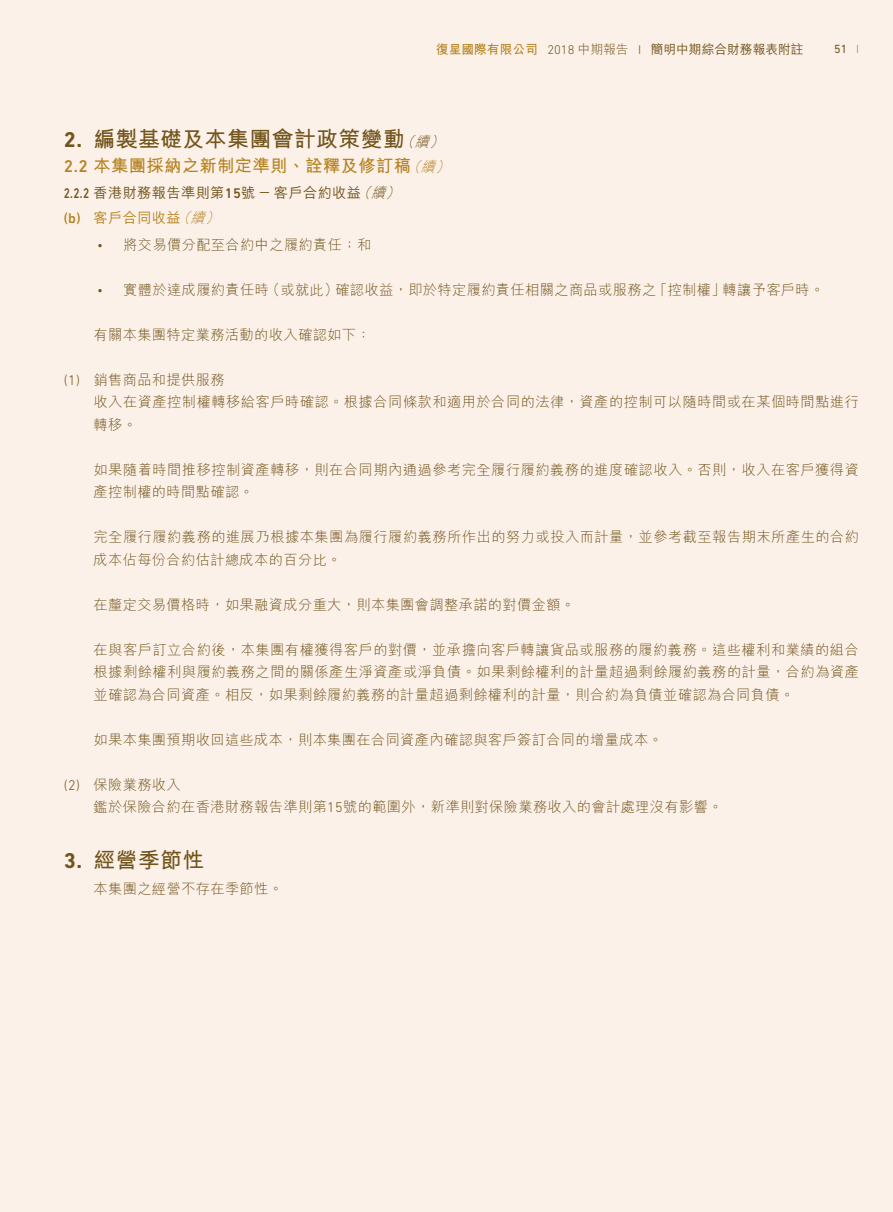
<style>
.page{position:relative;width:893px;height:1212px;background:#fcf1e9}
.page>*{position:absolute;margin:0;border:0;box-sizing:border-box;transform-origin:0 0}
.t1{font:700 21.75px "M Hei HK";letter-spacing:.025em;color:#72551c}
.t2{font:700 17.25px "M Hei HK";letter-spacing:.025em;color:#b68322}
.t3{font:300 14.25px/22.5px "M Hei HK";letter-spacing:.025em;color:#72551c}
.t4{font:500 14.25px/25.2px "M Hei HK";letter-spacing:.025em;color:#72551c}
.t5{font:500 12.75px "M Hei HK";color:#72551c}
.t6{font:12px "DIN Next LT Pro";color:#72551c}
.s1{font-weight:700;color:#b68322}
.s2{font-family:"DIN Next LT Pro";font-weight:300}
.s3{font-weight:300}
.s4{font-weight:300;color:#b68322}
.s5{font-family:"DIN Next LT Pro"}
.s6{font-weight:300;font-style:italic;font-size:14.25px}
.s7{font-family:"DIN Next LT Pro";font-weight:500}
.s8{font-weight:300;font-style:italic}
.s9{font-family:"DIN Next LT Pro";color:#b68322}
.s10{color:#b68322}
.s11{font-weight:300;font-style:italic;color:#b68322}
</style>
<div class="page">
<p class="t5" style="left:436px;top:40px;width:369px"><span class="s1">復星國際有限公司</span> <span class="s2">2018</span> <span class="s3">中期報告</span> <span class="s2">I</span> 簡明中期綜合財務報表附註</p>
<p class="t6" style="left:834px;top:42px;width:26px">51 <span class="s4">I</span></p>
<h1 class="t1" style="left:64px;top:123px;width:386px"><span class="s5">2.</span> 編製基礎及本集團會計政策變動<span class="s6">（續）</span></h1>
<p class="t2" style="left:64px;top:153px;width:393px"><span class="s7">2.2</span> 本集團採納之新制定準則、詮釋及修訂稿<span class="s6">（續）</span></p>
<p class="t4" style="left:64px;top:179px;width:343px"><span class="s5">2.2.2</span> 香港財務報告準則第<span class="s5">15</span>號－客戶合約收益<span class="s8">（續）</span><span class="s9">(b)</span> <span class="s10">客戶合同收益</span><span class="s11">（續）</span></p>
<p class="t3" style="left:97px;top:232px;width:276px"><span class="s5">•</span> 將交易價分配至合約中之履約責任；和</p>
<p class="t3" style="left:97px;top:277px;width:729px"><span class="s5">•</span> 實體於達成履約責任時（或就此）確認收益，即於特定履約責任相關之商品或服務之「控制權」轉讓予客戶時。</p>
<p class="t3" style="left:94px;top:322px;width:279px">有關本集團特定業務活動的收入確認如下：</p>
<p class="t3" style="left:94px;top:367px;width:767px;text-indent:-30px"><span class="s5">(1)</span> 銷售商品和提供服務<br>收入在資產控制權轉移給客戶時確認。根據合同條款和適用於合同的法律，資產的控制可以隨時間或在某個時間點進行轉移。</p>
<p class="t3" style="left:94px;top:457px;width:767px">如果隨着時間推移控制資產轉移，則在合同期內通過參考完全履行履約義務的進度確認收入。否則，收入在客戶獲得資產控制權的時間點確認。</p>
<p class="t3" style="left:94px;top:525px;width:767px">完全履行履約義務的進展乃根據本集團為履行履約義務所作出的努力或投入而計量，並參考截至報告期末所產生的合約成本佔每份合約估計總成本的百分比。</p>
<p class="t3" style="left:94px;top:592px;width:483px">在釐定交易價格時，如果融資成分重大，則本集團會調整承諾的對價金額。</p>
<p class="t3" style="left:94px;top:637px;width:767px;text-align:justify">在與客戶訂立合約後，本集團有權獲得客戶的對價，並承擔向客戶轉讓貨品或服務的履約義務。這些權利和業績的組合根據剩餘權利與履約義務之間的關係產生淨資產或淨負債。如果剩餘權利的計量超過剩餘履約義務的計量，合約為資產並確認為合同資產。相反，如果剩餘履約義務的計量超過剩餘權利的計量，則合約為負債並確認為合同負債。</p>
<p class="t3" style="left:94px;top:727px;width:571px">如果本集團預期收回這些成本，則本集團在合同資產內確認與客戶簽訂合同的增量成本。</p>
<p class="t3" style="left:94px;top:772px;width:630px;text-indent:-30px"><span class="s5">(2)</span> 保險業務收入<br>鑑於保險合約在香港財務報告準則第<span class="s5">15</span>號的範圍外，新準則對保險業務收入的會計處理沒有影響。</p>
<h1 class="t1" style="left:64px;top:844px;width:142px"><span class="s5">3.</span> 經營季節性</h1>
<p class="t3" style="left:94px;top:877px;width:191px">本集團之經營不存在季節性。</p>
</div>
